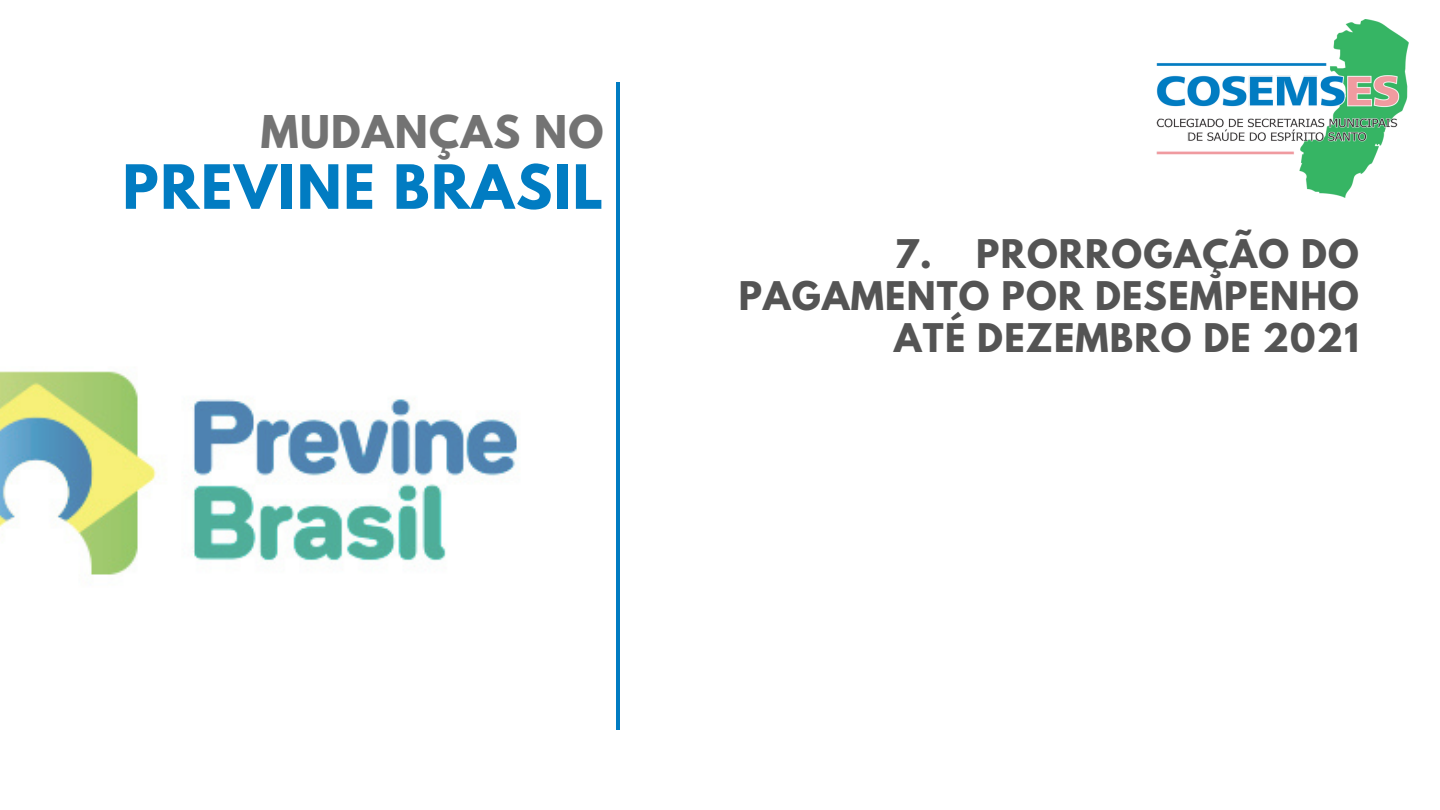
<style>
.page{position:relative;width:1440px;height:810px;background:#fff}
.page>*{position:absolute;margin:0;border:0;box-sizing:border-box;transform-origin:0 0}
.t1{font:700 54px "League Spartan";letter-spacing:.035em;color:#017cc2}
.t2{font:700 40px "League Spartan";letter-spacing:.035em;color:#737373}
.t3{font:700 35px/42px "League Spartan";letter-spacing:.035em;color:#545454;text-align:right}
</style>
<div class="page">
<hr style="left:616px;top:82px;width:4px;height:648px;background:#017cc2">
<img style="left:1157px;top:20px;width:252px;height:177px">
<img style="left:0;top:371px;width:518px;height:204px">
<p class="t2" style="left:261px;top:112px;width:344px">MUDANÇAS NO</p>
<p class="t1" style="left:123px;top:160px;width:482px">PREVINE BRASIL</p>
<p class="t3" style="left:739px;top:237px;width:622px">7. PRORROGAÇÃO DO<br>PAGAMENTO POR DESEMPENHO<br>ATÉ DEZEMBRO DE 2021</p>
</div>
